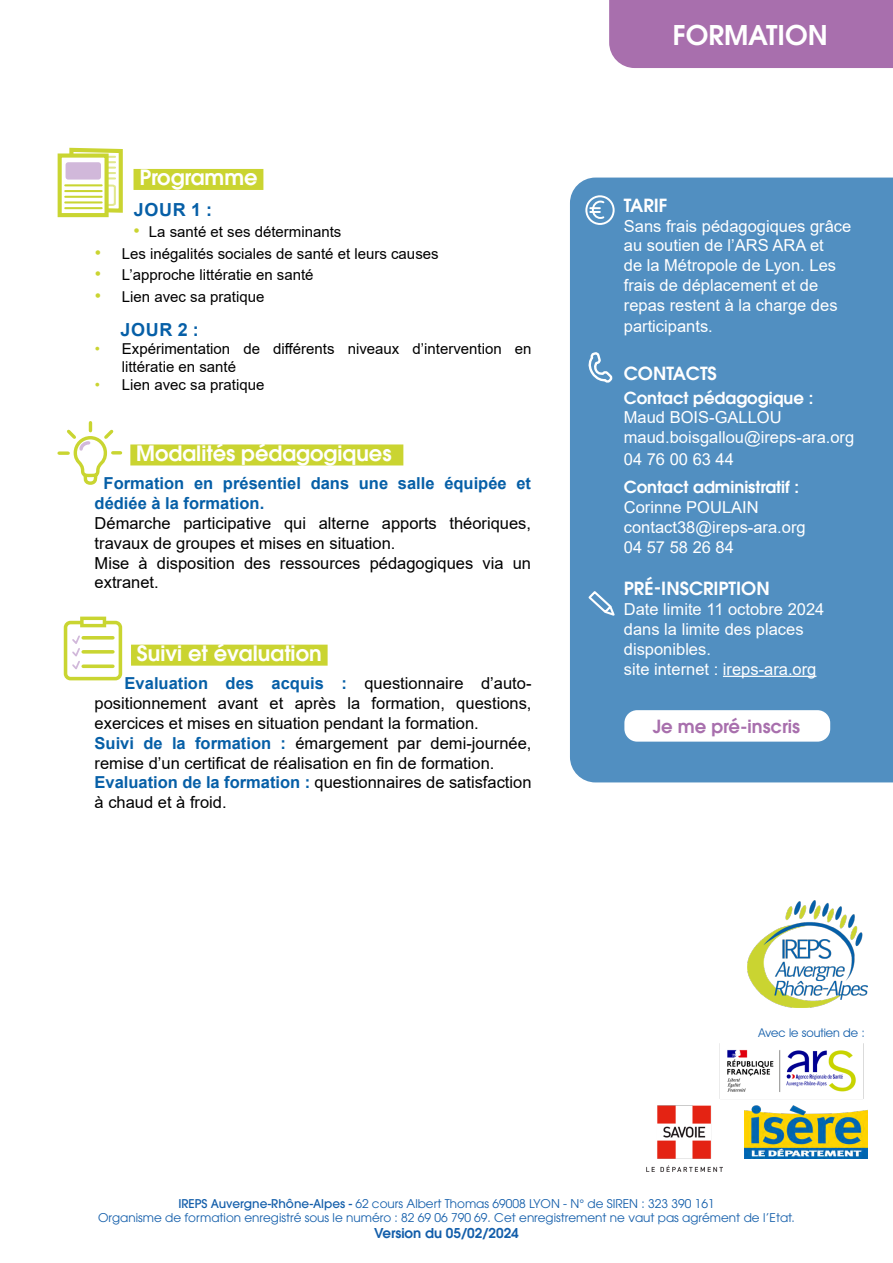
<style>
.page{position:relative;width:893px;height:1263px;background:#fff}
.page>*{position:absolute;margin:0;border:0;box-sizing:border-box;transform-origin:0 0}
.t1{font:600 27px "ITC Avant Garde Std";color:#fff}
.t2{font:600 21px "ITC Avant Garde Std";color:#fff}
.t3{font:600 18px "ITC Avant Garde Std";color:#fff}
.t4{font:600 18px "ITC Avant Garde Std";color:#a86fad}
.t5{font:700 18px "Arial";letter-spacing:.035em;color:#065fa7}
.t6{font:16.5px/19.8px "Arial";color:#000}
.t7{font:16.5px/19.8px "Arial";color:#fff}
.t8{font:700 16.5px/19.8px "Arial";color:#065fa7}
.t9{font:600 16.5px "ITC Avant Garde Std";color:#fff}
.t10{font:15px/18px "Arial";color:#000}
.t11{font:600 13.5px "ITC Avant Garde Std";color:#135eaa}
.t12{font:12px/14.4px "ITC Avant Garde Std";color:#135eaa;text-align:center}
.t13{font:12px "Avant Garde IT Cby BT";color:#135eaa}
.s1{font-size:18px;color:#cad431}
.s2{color:#cad431}
.s3{font-weight:700;color:#065fa7}
.s4{font-weight:500}
</style>
<div class="page">
<div style="left:609px;top:0;width:284px;height:68px;background:#a86fad"></div>
<div style="left:570px;top:178px;width:323px;height:604px;background:#518fc1"></div>
<img style="left:719px;top:1043px;width:145px;height:56px">
<img style="left:748px;top:901px;width:119px;height:106px">
<div style="left:134px;top:169px;width:129px;height:21px;background:#cad431"></div>
<div style="left:131px;top:645px;width:197px;height:21px;background:#cad431"></div>
<div style="left:58px;top:153px;width:51px;height:64px;border:4px solid #c9d531"></div>
<div style="left:66px;top:162px;width:35px;height:18px;background:#d1b8da;border-radius:3px"></div>
<hr style="left:65px;top:184px;width:37px;height:2px;background:#c9d531">
<hr style="left:65px;top:190px;width:37px;height:2px;background:#c9d531">
<hr style="left:65px;top:196px;width:37px;height:2px;background:#c9d531">
<hr style="left:65px;top:201px;width:37px;height:2px;background:#c9d531">
<hr style="left:65px;top:207px;width:37px;height:2px;background:#c9d531">
<svg style="left:67px;top:147px;width:56px;height:68px"></svg>
<div style="left:130px;top:444px;width:273px;height:21px;background:#cad431"></div>
<svg style="left:57px;top:421px;width:66px;height:64px"></svg>
<div style="left:64px;top:621px;width:58px;height:59px;border:4px solid #c9d531;border-radius:5px"></div>
<svg style="left:71px;top:616px;width:37px;height:54px"></svg>
<hr style="left:83px;top:636px;width:30px;height:3px;background:#c9d531">
<svg style="left:83px;top:650px;width:30px;height:4px"></svg>
<svg style="left:83px;top:664px;width:30px;height:4px"></svg>
<hr style="left:723px;top:676px;width:93px;height:1px;background:#fff">
<svg style="left:590px;top:200px;width:16px;height:20px"></svg>
<div style="left:585px;top:195px;width:30px;height:30px;border:2px solid #fff;border-radius:50%"></div>
<svg style="left:580px;top:348px;width:36px;height:41px"></svg>
<div style="left:624px;top:710px;width:206px;height:32px;background:#fff;border-radius:13px"></div>
<svg style="left:587px;top:589px;width:30px;height:29px"></svg>
<img style="left:646px;top:1106px;width:77px;height:65px">
<img style="left:745px;top:1106px;width:122px;height:52px">
<p class="t2" style="left:139px;top:164px;width:120px">Programme</p>
<p class="t5" style="left:134px;top:197px;width:80px">JOUR 1 :</p>
<p class="t10" style="left:134px;top:223px;width:209px"><span class="s1">•</span> La santé et ses déterminants</p>
<p class="t10" style="left:95px;top:244px;width:345px"><span class="s1">•</span> Les inégalités sociales de santé et leurs causes</p>
<p class="t10" style="left:95px;top:266px;width:220px"><span class="s1">•</span> L’approche littératie en santé</p>
<p class="t10" style="left:95px;top:288px;width:171px"><span class="s1">•</span> Lien avec sa pratique</p>
<p class="t5" style="left:121px;top:317px;width:80px">JOUR 2 :</p>
<p class="t10" style="left:122px;top:340px;width:411px;text-indent:-27px"><span class="s2">•</span> Expérimentation de différents niveaux d’intervention en littératie en santé</p>
<p class="t10" style="left:95px;top:376px;width:171px"><span class="s2">•</span> Lien avec sa pratique</p>
<p class="t2" style="left:136px;top:439px;width:257px">Modalités pédagogiques</p>
<p class="t8" style="left:95px;top:474px;width:438px;text-indent:9px">Formation en présentiel dans une salle équipée et dédiée à la formation.</p>
<p class="t6" style="left:95px;top:513px;width:438px">Démarche participative qui alterne apports théoriques, travaux de groupes et mises en situation.<br>Mise à disposition des ressources pédagogiques via un extranet.</p>
<p class="t2" style="left:137px;top:640px;width:186px">Suivi et évaluation</p>
<p class="t6" style="left:95px;top:674px;width:438px;text-indent:30px"><span class="s3">Evaluation des acquis :</span> questionnaire d’auto&shy;positionnement avant et après la formation, questions, exercices et mises en situation pendant la formation.<br><span class="s3">Suivi de la formation :</span> émargement par demi-journée, remise d’un certificat de réalisation en fin de formation.<br><span class="s3">Evaluation de la formation :</span> questionnaires de satisfaction à chaud et à froid.</p>
<h1 class="t1" style="left:673px;top:18px;width:157px">FORMATION</h1>
<p class="t3" style="left:624px;top:193px;width:45px">TARIF</p>
<p class="t7" style="left:624px;top:216px;width:229px">Sans frais pédagogiques grâce au soutien de l’ARS ARA et<br>de la Métropole de Lyon. Les frais de déplacement et de repas restent à la charge des</p>
<p class="t7" style="left:624px;top:317px;width:90px">participants.</p>
<p class="t3" style="left:624px;top:361px;width:95px">CONTACTS</p>
<p class="t9" style="left:624px;top:387px;width:191px">Contact pédagogique :</p>
<p class="t7" style="left:624px;top:408px;width:232px">Maud BOIS-GALLOU maud.boisgallou@ireps-ara.org</p>
<p class="t7" style="left:624px;top:449px;width:112px">04 76 00 63 44</p>
<p class="t9" style="left:624px;top:476px;width:177px">Contact administratif :</p>
<p class="t7" style="left:624px;top:497px;width:183px">Corinne POULAIN contact38@ireps-ara.org<br>04 57 58 26 84</p>
<p class="t3" style="left:624px;top:577px;width:147px">PRÉ-INSCRIPTION</p>
<p class="t7" style="left:624px;top:599px;width:202px">Date limite 11 octobre 2024 dans la limite des places disponibles.<br>site internet : ireps-ara.org</p>
<p class="t4" style="left:653px;top:714px;width:149px">Je me pré-inscris</p>
<p class="t13" style="left:759px;top:1025px;width:108px">Avec le soutien de :</p>
<p class="t12" style="left:98px;top:1196px;width:698px"><span class="s4">IREPS Auvergne-Rhône-Alpes -</span> 62 cours Albert Thomas 69008 LYON - N° de SIREN : 323 390 161<br>Organisme de formation enregistré sous le numéro : 82 69 06 790 69. Cet enregistrement ne vaut pas agrément de l’Etat.</p>
<p class="t11" style="left:374px;top:1224px;width:146px">Version du 05/02/2024</p>
</div>
